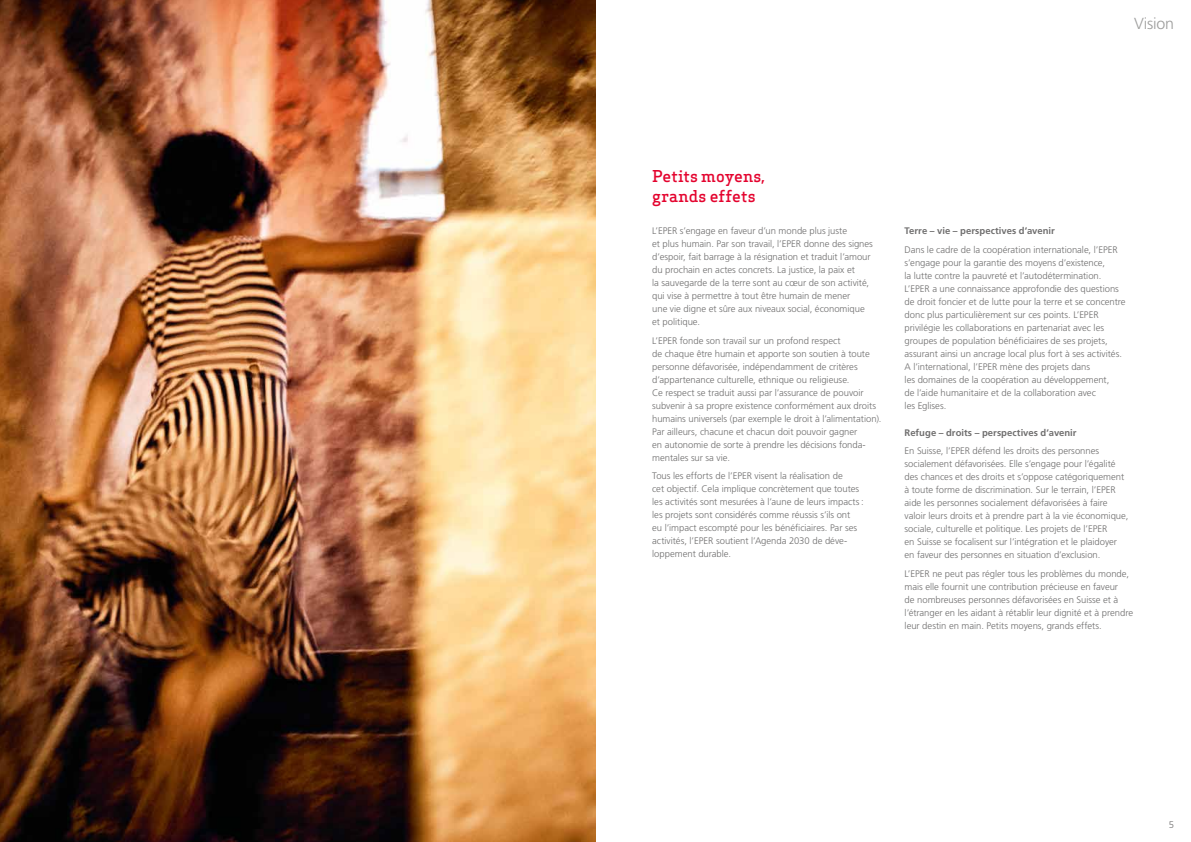
<style>
.page{position:relative;width:1191px;height:842px;background:#fff}
.page>*{position:absolute;margin:0;border:0;box-sizing:border-box;transform-origin:0 0}
.t1{font:500 16px/20px "Apex Serif";color:#e4032e}
.t2{font:300 16px "Frutiger LT";letter-spacing:-.015em;color:#9d9d9c}
.t3{font:300 9.5px/13px "Frutiger LT";letter-spacing:-.005em;color:#706f6f}
.t4{font:700 9.5px "Frutiger LT";letter-spacing:.005em;color:#706f6f}
</style>
<div class="page">
<img style="left:0;top:0;width:595px;height:842px">
<h1 class="t2" style="left:1134px;top:14px;width:41px">Vision</h1>
<h1 class="t1" style="left:652px;top:166px;width:114px">Petits moyens, grands effets</h1>
<p class="t3" style="left:652px;top:224px;width:222px">L’EPER s’engage en faveur d’un monde plus juste<br>et plus humain. Par son travail, l’EPER donne des signes d’espoir, fait barrage à la résignation et traduit l’amour du prochain en actes concrets. La justice, la paix et<br>la sauvegarde de la terre sont au cœur de son activité, qui vise à permettre à tout être humain de mener<br>une vie digne et sûre aux niveaux social, économique et politique.</p>
<p class="t3" style="left:652px;top:334px;width:231px">L’EPER fonde son travail sur un profond respect<br>de chaque être humain et apporte son soutien à toute personne défavorisée, indépendamment de critères d’appartenance culturelle, ethnique ou religieuse.<br>Ce respect se traduit aussi par l’assurance de pouvoir subvenir à sa propre existence conformément aux droits humains universels (par exemple le droit à l’alimentation).<br>Par ailleurs, chacune et chacun doit pouvoir gagner<br>en autonomie de sorte à prendre les décisions fonda&shy;mentales sur sa vie.</p>
<p class="t3" style="left:652px;top:470px;width:213px">Tous les efforts de l’EPER visent la réalisation de<br>cet objectif. Cela implique concrètement que toutes les activités sont mesurées à l’aune de leurs impacts : les projets sont considérés comme réussis s’ils ont<br>eu l’impact escompté pour les bénéficiaires. Par ses activités, l’EPER soutient l’Agenda 2030 de déve&shy;loppement durable.</p>
<p class="t4" style="left:904px;top:225px;width:152px">Terre – vie – perspectives d’avenir</p>
<p class="t3" style="left:904px;top:243px;width:223px">Dans le cadre de la coopération internationale, l’EPER s’engage pour la garantie des moyens d’existence,<br>la lutte contre la pauvreté et l’autodétermination.<br>L’EPER a une connaissance approfondie des questions de droit foncier et de lutte pour la terre et se concentre donc plus particulièrement sur ces points. L’EPER privilégie les collaborations en partenariat avec les groupes de population bénéficiaires de ses projets, assurant ainsi un ancrage local plus fort à ses activités.<br>A l’international, l’EPER mène des projets dans<br>les domaines de la coopération au développement,<br>de l’aide humanitaire et de la collaboration avec<br>les Eglises.</p>
<p class="t4" style="left:904px;top:427px;width:173px">Refuge – droits – perspectives d’avenir</p>
<p class="t3" style="left:904px;top:445px;width:225px">En Suisse, l’EPER défend les droits des personnes socialement défavorisées. Elle s’engage pour l’égalité des chances et des droits et s’oppose catégoriquement à toute forme de discrimination. Sur le terrain, l’EPER aide les personnes socialement défavorisées à faire valoir leurs droits et à prendre part à la vie économique, sociale, culturelle et politique. Les projets de l’EPER<br>en Suisse se focalisent sur l’intégration et le plaidoyer en faveur des personnes en situation d’exclusion.</p>
<p class="t3" style="left:904px;top:567px;width:230px">L’EPER ne peut pas régler tous les problèmes du monde, mais elle fournit une contribution précieuse en faveur<br>de nombreuses personnes défavorisées en Suisse et à l’étranger en les aidant à rétablir leur dignité et à prendre leur destin en main. Petits moyens, grands effets.</p>
<p class="t3" style="left:1168px;top:818px;width:7px">5</p>
</div>
